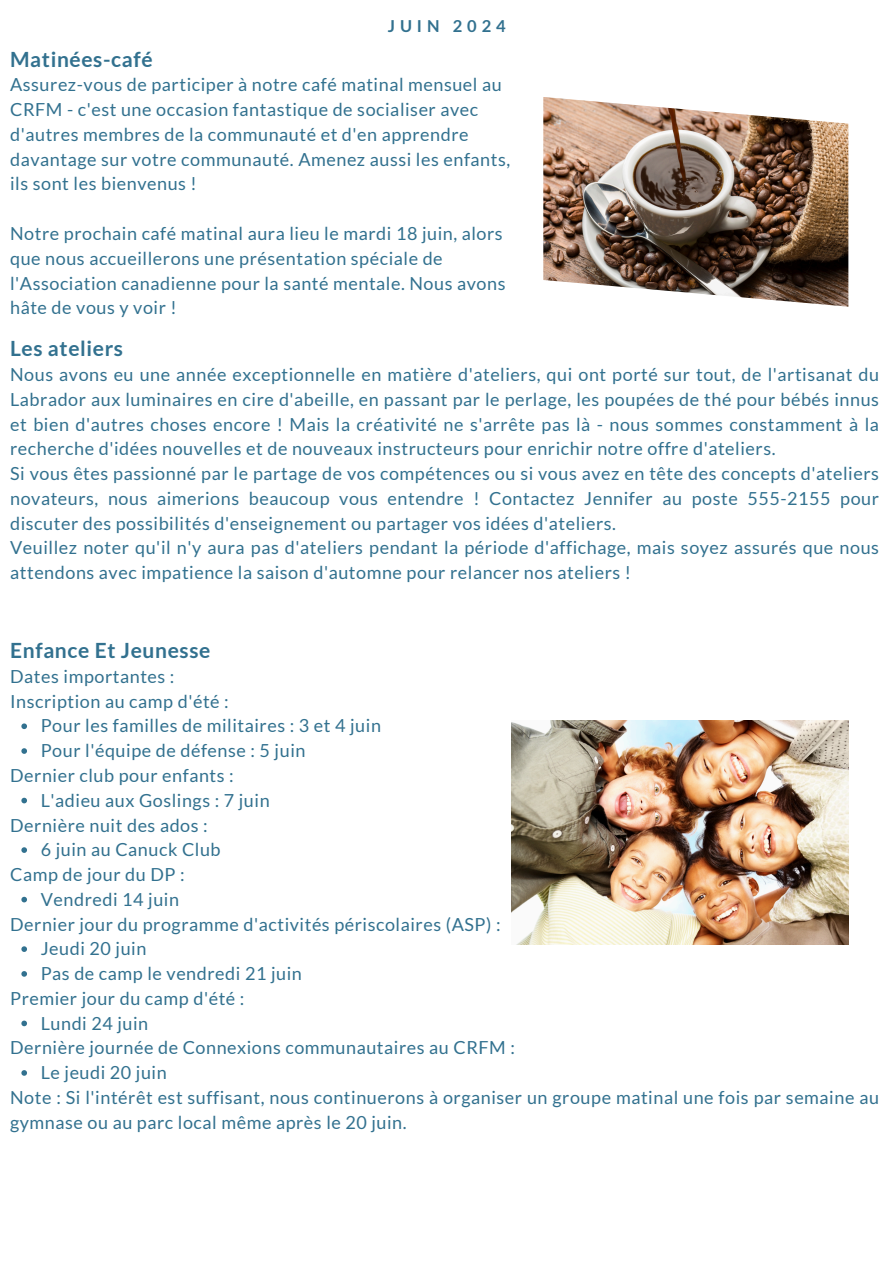
<style>
.page{position:relative;width:894px;height:1264px;background:#fff}
.page>*{position:absolute;margin:0;border:0;box-sizing:border-box;transform-origin:0 0}
.t1{font:700 21px "Lato";letter-spacing:.03em;color:#32718f}
.t2{font:18px/24.8px "Lato";letter-spacing:.03em;color:#32718f}
.t3{font:700 16.5px "Lato";letter-spacing:.3em;color:#32718f}
</style>
<div class="page">
<img style="left:511px;top:720px;width:337px;height:224px">
<img style="left:543px;top:97px;width:305px;height:210px">
<svg style="left:21px;top:723px;width:6px;height:6px"></svg>
<svg style="left:21px;top:748px;width:6px;height:5px"></svg>
<svg style="left:21px;top:797px;width:6px;height:6px"></svg>
<svg style="left:21px;top:847px;width:6px;height:5px"></svg>
<svg style="left:21px;top:896px;width:6px;height:6px"></svg>
<svg style="left:21px;top:946px;width:6px;height:5px"></svg>
<svg style="left:21px;top:971px;width:6px;height:5px"></svg>
<svg style="left:21px;top:1020px;width:6px;height:6px"></svg>
<svg style="left:21px;top:1070px;width:6px;height:5px"></svg>
<p class="t3" style="left:388px;top:15px;width:119px">JUIN 2024</p>
<p class="t1" style="left:10px;top:46px;width:144px">Matinées-café</p>
<p class="t2" style="left:10px;top:72px;width:501px">Assurez-vous de participer à notre café matinal mensuel au CRFM - c'est une occasion fantastique de socialiser avec d'autres membres de la communauté et d'en apprendre davantage sur votre communauté. Amenez aussi les enfants, ils sont les bienvenus !</p>
<p class="t2" style="left:10px;top:221px;width:496px">Notre prochain café matinal aura lieu le mardi 18 juin, alors que nous accueillerons une présentation spéciale de l'Association canadienne pour la santé mentale. Nous avons hâte de vous y voir !</p>
<p class="t1" style="left:10px;top:335px;width:114px">Les ateliers</p>
<p class="t2" style="left:10px;top:362px;width:870px;text-align:justify">Nous avons eu une année exceptionnelle en matière d'ateliers, qui ont porté sur tout, de l'artisanat du Labrador aux luminaires en cire d'abeille, en passant par le perlage, les poupées de thé pour bébés innus et bien d'autres choses encore ! Mais la créativité ne s'arrête pas là - nous sommes constamment à la recherche d'idées nouvelles et de nouveaux instructeurs pour enrichir notre offre d'ateliers.</p>
<p class="t2" style="left:10px;top:461px;width:870px;text-align:justify">Si vous êtes passionné par le partage de vos compétences ou si vous avez en tête des concepts d'ateliers novateurs, nous aimerions beaucoup vous entendre ! Contactez Jennifer au poste 555-2155 pour discuter des possibilités d'enseignement ou partager vos idées d'ateliers.</p>
<p class="t2" style="left:10px;top:535px;width:870px">Veuillez noter qu'il n'y aura pas d'ateliers pendant la période d'affichage, mais soyez assurés que nous attendons avec impatience la saison d'automne pour relancer nos ateliers !</p>
<p class="t1" style="left:10px;top:637px;width:202px">Enfance Et Jeunesse</p>
<p class="t2" style="left:10px;top:663px;width:166px">Dates importantes :</p>
<p class="t2" style="left:10px;top:688px;width:220px">Inscription au camp d'été :</p>
<p class="t2" style="left:41px;top:713px;width:341px">Pour les familles de militaires : 3 et 4 juin</p>
<p class="t2" style="left:41px;top:738px;width:266px">Pour l'équipe de défense : 5 juin</p>
<p class="t2" style="left:10px;top:762px;width:225px">Dernier club pour enfants :</p>
<p class="t2" style="left:41px;top:787px;width:230px">L'adieu aux Goslings : 7 juin</p>
<p class="t2" style="left:10px;top:812px;width:199px">Dernière nuit des ados :</p>
<p class="t2" style="left:41px;top:837px;width:181px">6 juin au Canuck Club</p>
<p class="t2" style="left:10px;top:861px;width:176px">Camp de jour du DP :</p>
<p class="t2" style="left:41px;top:886px;width:140px">Vendredi 14 juin</p>
<p class="t2" style="left:10px;top:911px;width:492px">Dernier jour du programme d'activités périscolaires (ASP) :</p>
<p class="t2" style="left:41px;top:936px;width:107px">Jeudi 20 juin</p>
<p class="t2" style="left:41px;top:960px;width:262px">Pas de camp le vendredi 21 juin</p>
<p class="t2" style="left:10px;top:985px;width:236px">Premier jour du camp d'été :</p>
<p class="t2" style="left:41px;top:1010px;width:109px">Lundi 24 juin</p>
<p class="t2" style="left:10px;top:1035px;width:506px">Dernière journée de Connexions communautaires au CRFM :</p>
<p class="t2" style="left:41px;top:1059px;width:127px">Le jeudi 20 juin</p>
<p class="t2" style="left:10px;top:1084px;width:870px">Note : Si l'intérêt est suffisant, nous continuerons à organiser un groupe matinal une fois par semaine au gymnase ou au parc local même après le 20 juin.</p>
</div>
